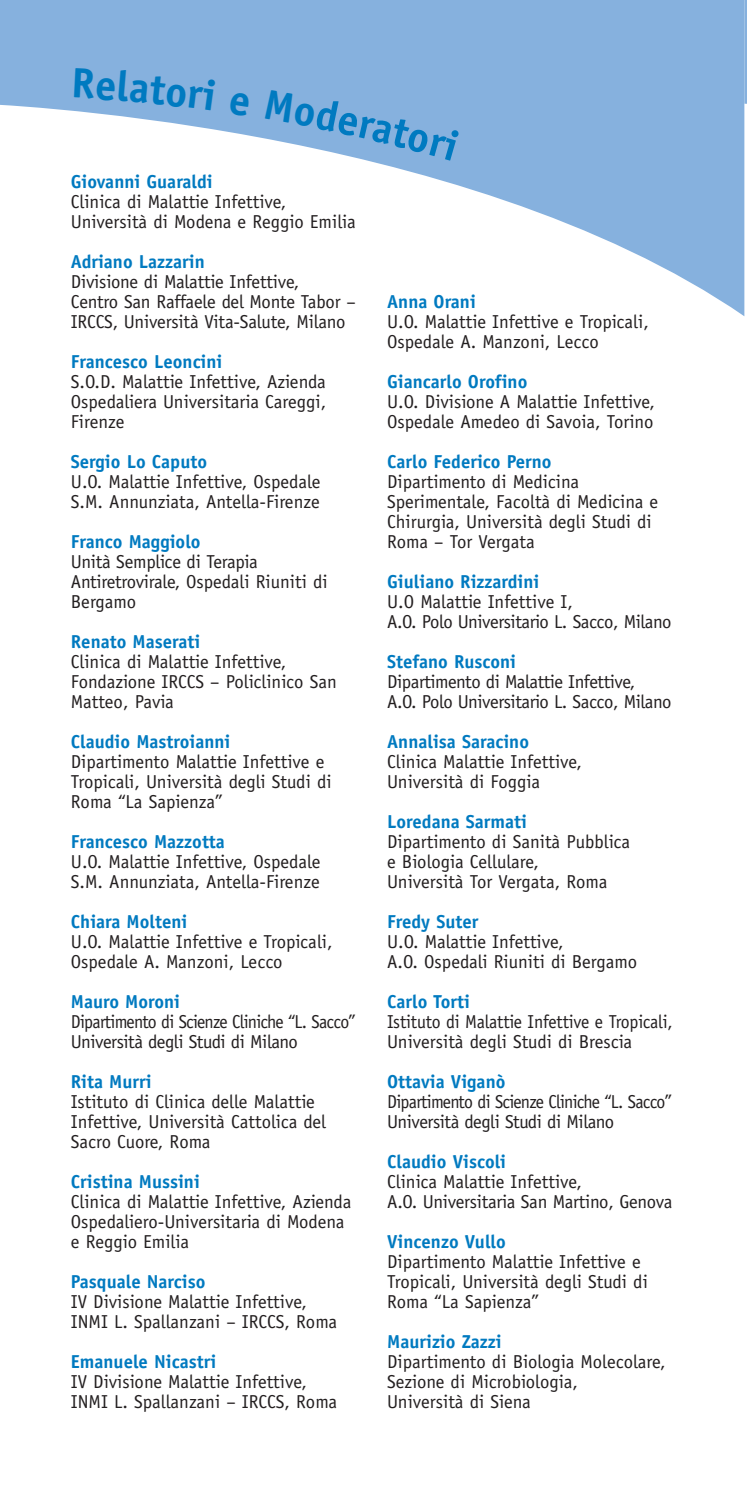
<style>
.page{position:relative;width:747px;height:1485px;background:#fff}
.page>*{position:absolute;margin:0;border:0;box-sizing:border-box;transform-origin:0 0}
.t1{font:18.75px/20px "Officina Sans";color:#231f20}
.t2{font:700 18.75px "Officina Sans";color:#007ac0}
.t3{font:18.75px/20px "Officina Sans";letter-spacing:-.04em;color:#231f20;scale:.95 1}
.t4{font:18.75px/20px "Officina Sans";letter-spacing:-.025em;color:#231f20}
.t5{font:18.75px/20px "Officina Sans";color:#231f20;scale:.95 1}
</style>
<div class="page">
<svg style="left:744px;top:0;width:3px;height:316px"></svg>
<svg style="left:0;top:0;width:744px;height:316px;fill:#86b1de"></svg>
<div style="left:74px;top:68px;width:141px;height:42px;background:#86b1de"></div>
<svg style="left:229px;top:92px;width:21px;height:24px"></svg>
<svg style="left:265px;top:90px;width:194px;height:71px;background:#90b7e0"></svg>
<p class="t2" style="left:71px;top:175px;width:143px">Giovanni Guaraldi</p>
<p class="t1" style="left:71px;top:193px;width:286px">Clinica di Malattie Infettive,<br>Università di Modena e Reggio Emilia</p>
<p class="t2" style="left:71px;top:255px;width:135px">Adriano Lazzarin</p>
<p class="t1" style="left:71px;top:273px;width:286px">Divisione di Malattie Infettive,<br>Centro San Raffaele del Monte Tabor –<br>IRCCS, Università Vita-Salute, Milano</p>
<p class="t2" style="left:71px;top:355px;width:153px">Francesco Leoncini</p>
<p class="t1" style="left:71px;top:373px;width:257px;text-align:justify">S.O.D. Malattie Infettive, Azienda Ospedaliera Universitaria Careggi, Firenze</p>
<p class="t2" style="left:71px;top:455px;width:138px">Sergio Lo Caputo</p>
<p class="t1" style="left:71px;top:473px;width:251px">U.O. Malattie Infettive, Ospedale<br>S.M. Annunziata, Antella-Firenze</p>
<p class="t2" style="left:71px;top:535px;width:131px">Franco Maggiolo</p>
<p class="t1" style="left:71px;top:553px;width:258px">Unità Semplice di Terapia<br>Antiretrovirale, Ospedali Riuniti di<br>Bergamo</p>
<p class="t2" style="left:71px;top:635px;width:131px">Renato Maserati</p>
<p class="t1" style="left:71px;top:653px;width:267px">Clinica di Malattie Infettive,<br>Fondazione IRCCS – Policlinico San<br>Matteo, Pavia</p>
<p class="t2" style="left:71px;top:735px;width:161px">Claudio Mastroianni</p>
<p class="t1" style="left:71px;top:753px;width:262px">Dipartimento Malattie Infettive e<br>Tropicali, Università degli Studi di<br>Roma “La Sapienza”</p>
<p class="t2" style="left:71px;top:835px;width:155px">Francesco Mazzotta</p>
<p class="t1" style="left:71px;top:853px;width:251px">U.O. Malattie Infettive, Ospedale<br>S.M. Annunziata, Antella-Firenze</p>
<p class="t2" style="left:71px;top:915px;width:118px">Chiara Molteni</p>
<p class="t1" style="left:71px;top:933px;width:263px">U.O. Malattie Infettive e Tropicali,<br>Ospedale A. Manzoni, Lecco</p>
<p class="t2" style="left:71px;top:995px;width:111px">Mauro Moroni</p>
<p class="t3" style="left:71px;top:1013px;width:301px">Dipartimento di Scienze Cliniche “L. Sacco”<br>Università degli Studi di Milano</p>
<p class="t2" style="left:71px;top:1075px;width:82px">Rita Murri</p>
<p class="t1" style="left:71px;top:1093px;width:257px">Istituto di Clinica delle Malattie<br>Infettive, Università Cattolica del<br>Sacro Cuore, Roma</p>
<p class="t2" style="left:71px;top:1175px;width:131px">Cristina Mussini</p>
<p class="t1" style="left:71px;top:1193px;width:282px">Clinica di Malattie Infettive, Azienda<br>Ospedaliero-Universitaria di Modena e Reggio Emilia</p>
<p class="t2" style="left:71px;top:1275px;width:136px">Pasquale Narciso</p>
<p class="t1" style="left:71px;top:1293px;width:268px">IV Divisione Malattie Infettive,<br>INMI L. Spallanzani – IRCCS, Roma</p>
<p class="t2" style="left:71px;top:1355px;width:147px">Emanuele Nicastri</p>
<p class="t1" style="left:71px;top:1373px;width:268px">IV Divisione Malattie Infettive,<br>INMI L. Spallanzani – IRCCS, Roma</p>
<p class="t2" style="left:387px;top:295px;width:90px">Anna Orani</p>
<p class="t1" style="left:387px;top:313px;width:263px">U.O. Malattie Infettive e Tropicali,<br>Ospedale A. Manzoni, Lecco</p>
<p class="t2" style="left:387px;top:375px;width:142px">Giancarlo Orofino</p>
<p class="t1" style="left:387px;top:393px;width:269px">U.O. Divisione A Malattie Infettive,<br>Ospedale Amedeo di Savoia, Torino</p>
<p class="t2" style="left:387px;top:455px;width:166px">Carlo Federico Perno</p>
<p class="t1" style="left:387px;top:473px;width:273px">Dipartimento di Medicina<br>Sperimentale, Facoltà di Medicina e<br>Chirurgia, Università degli Studi di<br>Roma – Tor Vergata</p>
<p class="t2" style="left:387px;top:575px;width:154px">Giuliano Rizzardini</p>
<p class="t4" style="left:387px;top:593px;width:286px">U.O Malattie Infettive I,<br>A.O. Polo Universitario L. Sacco, Milano</p>
<p class="t2" style="left:387px;top:655px;width:130px">Stefano Rusconi</p>
<p class="t4" style="left:387px;top:673px;width:286px">Dipartimento di Malattie Infettive,<br>A.O. Polo Universitario L. Sacco, Milano</p>
<p class="t2" style="left:387px;top:735px;width:143px">Annalisa Saracino</p>
<p class="t1" style="left:387px;top:753px;width:196px">Clinica Malattie Infettive,<br>Università di Foggia</p>
<p class="t2" style="left:387px;top:815px;width:141px">Loredana Sarmati</p>
<p class="t1" style="left:387px;top:833px;width:245px">Dipartimento di Sanità Pubblica e Biologia Cellulare,<br>Università Tor Vergata, Roma</p>
<p class="t2" style="left:387px;top:915px;width:93px">Fredy Suter</p>
<p class="t1" style="left:387px;top:933px;width:251px">U.O. Malattie Infettive,<br>A.O. Ospedali Riuniti di Bergamo</p>
<p class="t2" style="left:387px;top:995px;width:84px">Carlo Torti</p>
<p class="t5" style="left:387px;top:1013px;width:302px">Istituto di Malattie Infettive e Tropicali,<br>Università degli Studi di Brescia</p>
<p class="t2" style="left:387px;top:1075px;width:120px">Ottavia Viganò</p>
<p class="t3" style="left:387px;top:1093px;width:301px">Dipartimento di Scienze Cliniche “L. Sacco”<br>Università degli Studi di Milano</p>
<p class="t2" style="left:387px;top:1155px;width:120px">Claudio Viscoli</p>
<p class="t1" style="left:387px;top:1173px;width:287px">Clinica Malattie Infettive,<br>A.O. Universitaria San Martino, Genova</p>
<p class="t2" style="left:387px;top:1235px;width:120px">Vincenzo Vullo</p>
<p class="t1" style="left:387px;top:1253px;width:262px">Dipartimento Malattie Infettive e<br>Tropicali, Università degli Studi di<br>Roma “La Sapienza”</p>
<p class="t2" style="left:387px;top:1335px;width:116px">Maurizio Zazzi</p>
<p class="t1" style="left:387px;top:1353px;width:280px">Dipartimento di Biologia Molecolare,<br>Sezione di Microbiologia,<br>Università di Siena</p>
</div>
